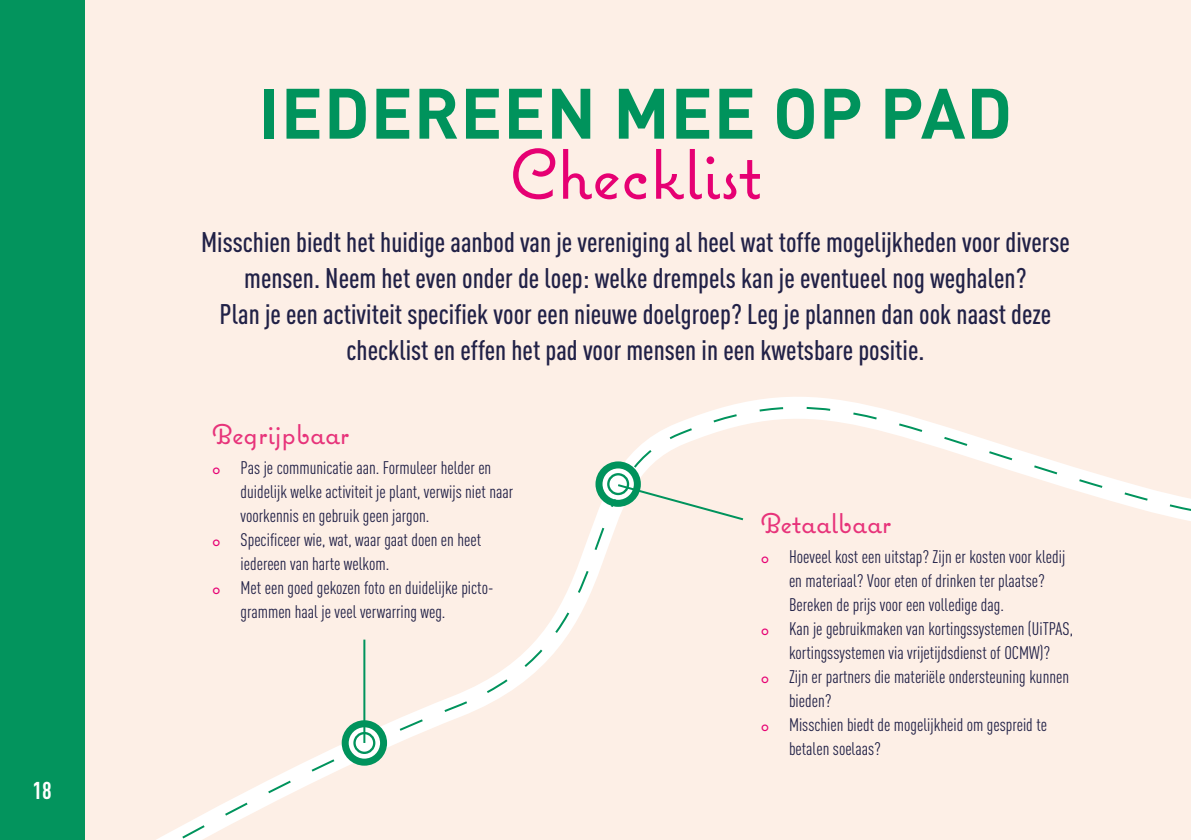
<style>
.page{position:relative;width:1191px;height:840px;background:#fff}
.page>*{position:absolute;margin:0;border:0;box-sizing:border-box;transform-origin:0 0}
.t1{font:700 70px "DINOT";letter-spacing:.01em;color:#00935c}
.t2{font:70px "Coquette";color:#e60073}
.t3{font:500 condensed 28px/36px "DINOT";color:#212147;text-align:center}
.t4{font:28px "Coquette";color:#e7337a}
.t5{font:700 condensed 24px "DINOT";color:#fff}
.t6{font:condensed 18px "DINOT";color:#212147}
.s1{font-family:"Coquette";font-stretch:normal;color:#e60073}
</style>
<div class="page">
<div style="left:0;top:0;width:84px;height:839px;background:#03945d"></div>
<div style="left:84px;top:0;width:1107px;height:839px;background:#fdefe6"></div>
<svg style="left:349px;top:726px;width:31px;height:32px"></svg>
<div style="left:342px;top:719px;width:45px;height:46px;border:7px solid #00935c;border-radius:50%"></div>
<div style="left:353px;top:731px;width:22px;height:22px;border:2px solid #00935c;border-radius:50%"></div>
<svg style="left:602px;top:468px;width:32px;height:31px"></svg>
<div style="left:595px;top:461px;width:46px;height:45px;border:7px solid #00935c;border-radius:50%"></div>
<div style="left:607px;top:473px;width:22px;height:22px;border:2px solid #00935c;border-radius:50%"></div>
<hr style="left:363px;top:639px;width:2px;height:103px;background:#00935c">
<svg style="left:615px;top:482px;width:130px;height:39px;background:#e2e6d8"></svg>
<h3 class="t5" style="left:32px;top:775px;width:21px">18</h3>
<h1 class="t1" style="left:259px;top:67px;width:755px">IEDEREEN MEE OP PAD</h1>
<h1 class="t2" style="left:509px;top:130px;width:254px">Checklist</h1>
<p class="t3" style="left:201px;top:223px;width:870px">Misschien biedt het huidige aanbod van je vereniging al heel wat toffe mogelijkheden voor diverse mensen. Neem het even onder de loep: welke drempels kan je eventueel nog weghalen?<br>Plan je een activiteit specifiek voor een nieuwe doelgroep? Leg je plannen dan ook naast deze checklist en effen het pad voor mensen in een kwetsbare positie.</p>
<h2 class="t4" style="left:212px;top:416px;width:138px">Begrijpbaar</h2>
<p class="t6" style="left:212px;top:456px;width:280px"><span class="s1">o</span> Pas je communicatie aan. Formuleer helder en</p>
<p class="t6" style="left:241px;top:480px;width:274px">duidelijk welke activiteit je plant, verwijs niet naar</p>
<p class="t6" style="left:241px;top:504px;width:190px">voorkennis en gebruik geen jargon.</p>
<p class="t6" style="left:212px;top:528px;width:270px"><span class="s1">o</span> Specificeer wie, wat, waar gaat doen en heet</p>
<p class="t6" style="left:241px;top:552px;width:150px">iedereen van harte welkom.</p>
<p class="t6" style="left:212px;top:576px;width:283px"><span class="s1">o</span> Met een goed gekozen foto en duidelijke picto-</p>
<p class="t6" style="left:241px;top:600px;width:206px">grammen haal je veel verwarring weg.</p>
<h2 class="t4" style="left:760px;top:505px;width:132px">Betaalbaar</h2>
<p class="t6" style="left:760px;top:545px;width:306px"><span class="s1">o</span> Hoeveel kost een uitstap? Zijn er kosten voor kledij</p>
<p class="t6" style="left:789px;top:569px;width:257px">en materiaal? Voor eten of drinken ter plaatse?</p>
<p class="t6" style="left:789px;top:593px;width:216px">Bereken de prijs voor een volledige dag.</p>
<p class="t6" style="left:760px;top:617px;width:314px"><span class="s1">o</span> Kan je gebruikmaken van kortingssystemen (UiTPAS,</p>
<p class="t6" style="left:789px;top:641px;width:263px">kortingssystemen via vrijetijdsdienst of OCMW)?</p>
<p class="t6" style="left:760px;top:665px;width:310px"><span class="s1">o</span> Zijn er partners die materiële ondersteuning kunnen</p>
<p class="t6" style="left:789px;top:689px;width:44px">bieden?</p>
<p class="t6" style="left:760px;top:713px;width:288px"><span class="s1">o</span> Misschien biedt de mogelijkheid om gespreid te</p>
<p class="t6" style="left:789px;top:737px;width:93px">betalen soelaas?</p>
</div>
